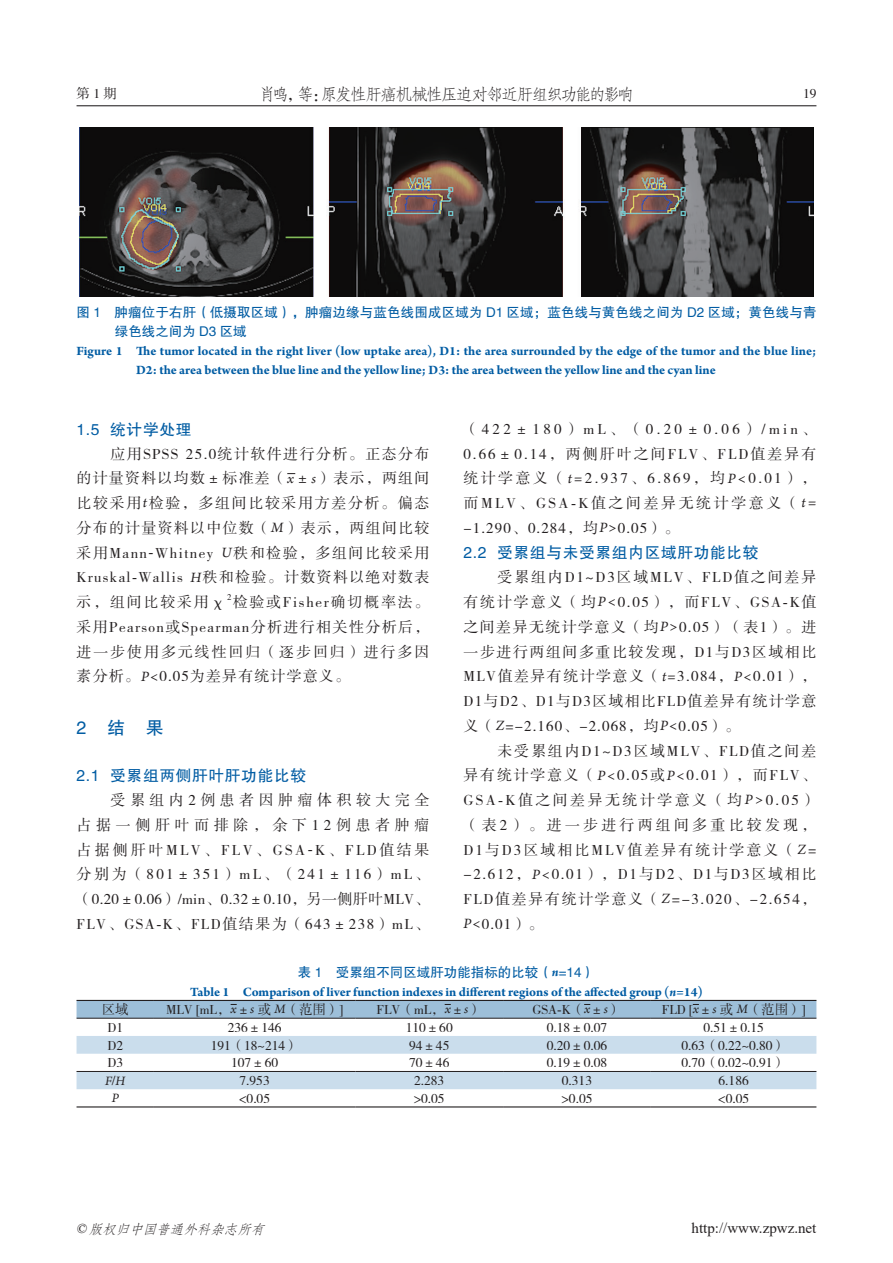
<style>
.page{position:relative;width:893px;height:1263px;background:#fff}
.page>*{position:absolute;margin:0;border:0;box-sizing:border-box;transform-origin:0 0}
.t1{font:18px "FZHTK GBK1 0";color:#015ca3}
.t2{font:16.5px "FZFSK GBK1 0";letter-spacing:-.105em;color:#231f20}
.t3{font:15.75px "FZHTK GBK1 0";letter-spacing:.04em;color:#015ca3}
.t4{font:15px/24.8px "FZSSK GBK1 0";letter-spacing:.105em;color:#231f20;text-align:justify}
.t5{font:15px "Times New Roman";color:#231f20}
.t6{font:700 13.5px/19.5px "Arno Pro";color:#015ca3}
.t7{font:13.5px "FZSSK GBK1 0";color:#231f20}
.t8{font:13.5px/19.5px "FZHTK GBK1 0";letter-spacing:.01em;color:#015ca3}
.t9{font:italic 13.5px "FZFSK GBK1 0";color:#231f20}
.t10{font:italic 13.5px "Arno Pro";color:#231f20}
.t11{font:8.7px "FZSSK GBK1 0";color:#231f20}
.s1{font-family:"Arno Pro";font-style:italic}
.s2{font-family:"Times New Roman"}
.s3{font-family:"Arno Pro";font-weight:700;font-style:italic}
.s4{font-style:italic}
.s5{font-family:"FZSSK GBK1 0";font-style:normal}
</style>
<div class="page">
<hr style="left:77px;top:105px;width:739px;height:1px;background:#231f20">
<svg style="left:77px;top:1036px;width:739px;height:53px"></svg>
<hr style="left:77px;top:1106px;width:77px;height:1px;background:#231f20">
<hr style="left:154px;top:1106px;width:201px;height:1px;background:#231f20">
<hr style="left:355px;top:1106px;width:148px;height:1px;background:#231f20">
<hr style="left:503px;top:1106px;width:148px;height:1px;background:#231f20">
<hr style="left:651px;top:1106px;width:165px;height:1px;background:#231f20">
<hr style="left:77px;top:1018px;width:77px;height:1px;background:#231f20">
<hr style="left:154px;top:1018px;width:201px;height:1px;background:#231f20">
<hr style="left:355px;top:1018px;width:148px;height:1px;background:#231f20">
<hr style="left:503px;top:1018px;width:148px;height:1px;background:#231f20">
<hr style="left:651px;top:1018px;width:165px;height:1px;background:#231f20">
<hr style="left:77px;top:1071px;width:77px;height:1px;background:#231f20">
<hr style="left:154px;top:1071px;width:201px;height:1px;background:#231f20">
<hr style="left:355px;top:1071px;width:148px;height:1px;background:#231f20">
<hr style="left:503px;top:1071px;width:148px;height:1px;background:#231f20">
<hr style="left:651px;top:1071px;width:165px;height:1px;background:#231f20">
<svg style="left:77px;top:1000px;width:739px;height:18px;background:#93b2cb"></svg>
<img style="left:79px;top:128px;width:735px;height:168px">
<p class="t7" style="left:77px;top:87px;width:42px">第1期</p>
<p class="t2" style="left:259px;top:85px;width:377px">肖鸣，等：原发性肝癌机械性压迫对邻近肝组织功能的影响</p>
<p class="t7" style="left:803px;top:87px;width:15px">19</p>
<p class="t8" style="left:115px;top:302px;width:703px;text-indent:-38px">图 1　肿瘤位于右肝（低摄取区域），肿瘤边缘与蓝色线围成区域为 D1 区域；蓝色线与黄色线之间为 D2 区域；黄色线与青绿色线之间为 D3 区域</p>
<p class="t6" style="left:136px;top:342px;width:682px;text-indent:-60px">Figure 1 The tumor located in the right liver (low uptake area), D1: the area surrounded by the edge of the tumor and the blue line;<br>D2: the area between the blue line and the yellow line; D3: the area between the yellow line and the cyan line</p>
<p class="t3" style="left:77px;top:420px;width:116px">1.5 统计学处理</p>
<p class="t4" style="left:77px;top:442px;width:355px;text-indent:34px">应用SPSS 25.0统计软件进行分析。正态分布的计量资料以均数±标准差（<span class="s1">x</span>±<span class="s1">s</span>）表示，两组间比较采用<span class="s1">t</span>检验，多组间比较采用方差分析。偏态分布的计量资料以中位数（<span class="s1">M</span>）表示，两组间比较采用Mann<span class="s2">-</span>Whitney <span class="s1">U</span>秩和检验，多组间比较采用Kruskal<span class="s2">-</span>Wallis <span class="s1">H</span>秩和检验。计数资料以绝对数表示，组间比较采用χ</p>
<p class="t4" style="left:463px;top:417px;width:354px">（422±180）mL、（0.20±0.06）/min、0.66±0.14，两侧肝叶之间FLV、FLD值差异有统计学意义（<span class="s1">t=</span>2.937、6.869，均<span class="s1">P&lt;</span>0.01），而MLV、GSA<span class="s2">-</span>K值之间差异无统计学意义（<span class="s1">t= </span>-1.290、0.284，均<span class="s1">P&gt;</span>0.05）。</p>
<p class="t3" style="left:463px;top:544px;width:297px">2.2 受累组与未受累组内区域肝功能比较</p>
<p class="t4" style="left:463px;top:566px;width:355px;text-indent:34px">受累组内D1~D3区域MLV、FLD值之间差异有统计学意义（均<span class="s1">P&lt;</span>0.05），而FLV、GSA<span class="s2">-</span>K值之间差异无统计学意义（均<span class="s1">P&gt;</span>0.05）（表1）。进一步进行两组间多重比较发现，D1与D3区域相比MLV值差异有统计学意义（<span class="s1">t=</span>3.084，<span class="s1">P&lt;</span>0.01），D1与D2、D1与D3区域相比FLD值差异有统计学意义（<span class="s1">Z</span>=-2.160、-2.068，均<span class="s1">P&lt;</span>0.05）。</p>
<p class="t4" style="left:463px;top:739px;width:354px;text-indent:34px">未受累组内D1~D3区域MLV、FLD值之间差异有统计学意义（<span class="s1">P&lt;</span>0.05或<span class="s1">P&lt;</span>0.01），而FLV、GSA<span class="s2">-</span>K值之间差异无统计学意义（均<span class="s1">P&gt;</span>0.05）（表2）。进一步进行两组间多重比较发现，D1与D3区域相比MLV值差异有统计学意义（<span class="s1">Z</span>= -2.612，<span class="s1">P&lt;</span>0.01），D1与D2、D1与D3区域相比FLD值差异有统计学意义（<span class="s1">Z</span>=-3.020、-2.654，<span class="s1">P&lt;</span>0.01）。</p>
<p class="t8" style="left:298px;top:963px;width:298px">表 1　受累组不同区域肝功能指标的比较（<span class="s3">n</span>=14）</p>
<p class="t6" style="left:190px;top:982px;width:514px">Table 1 Comparison of liver function indexes in different regions of the affected group (<span class="s4">n</span>=14)</p>
<p class="t11" style="left:227px;top:592px;width:6px">2</p>
<p class="t4" style="left:77px;top:590px;width:354px;text-indent:156px">检验或Fisher确切概率法。采用Pearson或Spearman分析进行相关性分析后，进一步使用多元线性回归（逐步回归）进行多因素分析。<span class="s1">P&lt;</span>0.05为差异有统计学意义。</p>
<p class="t1" style="left:77px;top:717px;width:89px">2　结　果</p>
<p class="t3" style="left:77px;top:767px;width:231px">2.1 受累组两侧肝叶肝功能比较</p>
<p class="t4" style="left:77px;top:788px;width:355px;text-indent:34px">受累组内2例患者因肿瘤体积较大完全占据一侧肝叶而排除，余下12例患者肿瘤占据侧肝叶MLV、FLV、GSA<span class="s2">-</span>K、FLD值结果分别为（801±351）mL、（241±116）mL、（0.20±0.06）/min、0.32±0.10，另一侧肝叶MLV、FLV、GSA<span class="s2">-</span>K、FLD值结果为（643±238）mL、</p>
<p class="t7" style="left:102px;top:1002px;width:28px">区域</p>
<p class="t7" style="left:166px;top:1002px;width:179px">MLV [mL，<span class="s1">x</span>±<span class="s1">s</span> 或 <span class="s1">M</span>（范围）]</p>
<p class="t7" style="left:377px;top:1002px;width:107px">FLV（mL，<span class="s1">x</span>±<span class="s1">s</span>）</p>
<p class="t7" style="left:533px;top:1002px;width:90px">GSA<span class="s2">-</span>K（<span class="s1">x</span>±<span class="s1">s</span>）</p>
<p class="t7" style="left:662px;top:1002px;width:145px">FLD [<span class="s1">x</span>±<span class="s1">s</span> 或 <span class="s1">M</span>（范围）]</p>
<p class="t7" style="left:107px;top:1020px;width:17px">D1</p>
<p class="t7" style="left:228px;top:1020px;width:55px">236±146</p>
<p class="t7" style="left:406px;top:1020px;width:48px">110±60</p>
<p class="t7" style="left:547px;top:1020px;width:62px">0.18±0.07</p>
<p class="t7" style="left:703px;top:1020px;width:62px">0.51±0.15</p>
<p class="t7" style="left:107px;top:1038px;width:17px">D2</p>
<p class="t7" style="left:211px;top:1038px;width:89px">191（18~214）</p>
<p class="t7" style="left:409px;top:1038px;width:42px">94±45</p>
<p class="t7" style="left:547px;top:1038px;width:62px">0.20±0.06</p>
<p class="t7" style="left:681px;top:1038px;width:106px">0.63（0.22~0.80）</p>
<p class="t7" style="left:107px;top:1056px;width:17px">D3</p>
<p class="t7" style="left:231px;top:1056px;width:48px">107±60</p>
<p class="t7" style="left:409px;top:1056px;width:42px">70±46</p>
<p class="t7" style="left:547px;top:1056px;width:62px">0.19±0.08</p>
<p class="t7" style="left:681px;top:1056px;width:106px">0.70（0.02~0.91）</p>
<p class="t10" style="left:105px;top:1073px;width:22px">F<span class="s5">/</span>H</p>
<p class="t7" style="left:240px;top:1073px;width:32px">7.953</p>
<p class="t7" style="left:414px;top:1073px;width:32px">2.283</p>
<p class="t7" style="left:562px;top:1073px;width:32px">0.313</p>
<p class="t7" style="left:719px;top:1073px;width:32px">6.186</p>
<p class="t10" style="left:112px;top:1090px;width:9px">P</p>
<p class="t7" style="left:239px;top:1091px;width:32px">&lt;0.05</p>
<p class="t7" style="left:414px;top:1091px;width:32px">&gt;0.05</p>
<p class="t7" style="left:562px;top:1091px;width:32px">&gt;0.05</p>
<p class="t7" style="left:718px;top:1091px;width:32px">&lt;0.05</p>
<p class="t9" style="left:76px;top:1221px;width:194px"><span class="s2">©</span> 版权归中国普通外科杂志所有</p>
<p class="t5" style="left:692px;top:1217px;width:126px">http://www.zpwz.net</p>
</div>
